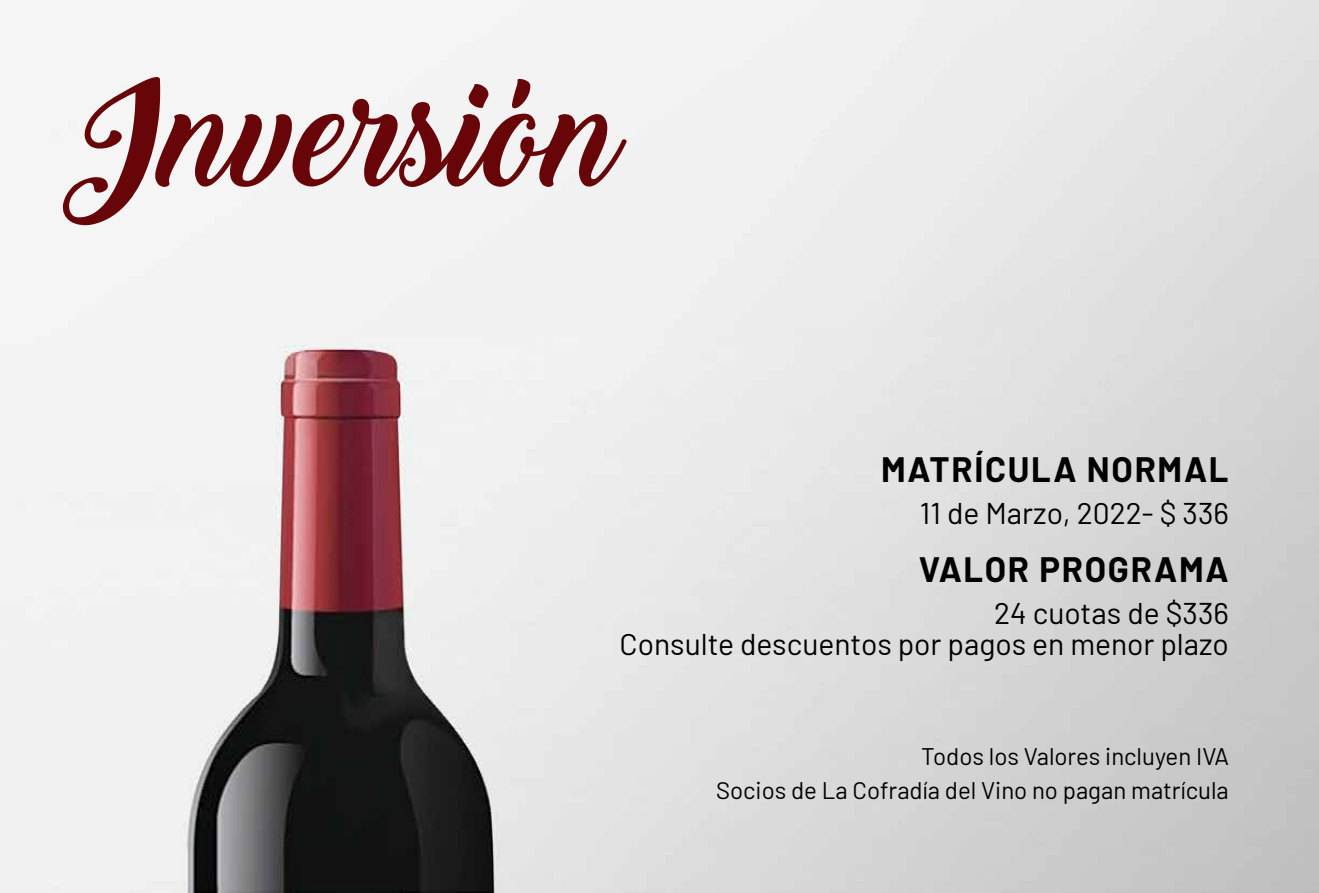
<style>
.page{position:relative;width:1319px;height:893px;background:#fff}
.page>*{position:absolute;margin:0;border:0;box-sizing:border-box;transform-origin:0 0}
.t1{font:145.35px "Backto Black Demo";color:#680508}
.t2{font:700 34.5px "Barlow";letter-spacing:.05em;color:#000}
.t3{font:30px "Barlow";color:#000}
.t4{font:24px "Barlow";color:#000}
</style>
<div class="page">
<img style="left:0;top:0;width:1318px;height:893px">
<h1 class="t1" style="left:63px;top:52px;width:560px">Inversión</h1>
<p class="t2" style="left:881px;top:444px;width:349px">MATRÍCULA NORMAL</p>
<p class="t3" style="left:919px;top:492px;width:310px">11 de Marzo, 2022- $ 336</p>
<p class="t2" style="left:918px;top:544px;width:311px">VALOR PROGRAMA</p>
<p class="t3" style="left:993px;top:591px;width:236px">24 cuotas de $336</p>
<p class="t3" style="left:619px;top:622px;width:610px">Consulte descuentos por pagos en menor plazo</p>
<p class="t4" style="left:921px;top:739px;width:309px">Todos los Valores incluyen IVA</p>
<p class="t4" style="left:716px;top:773px;width:514px">Socios de La Cofradía del Vino no pagan matrícula</p>
</div>
